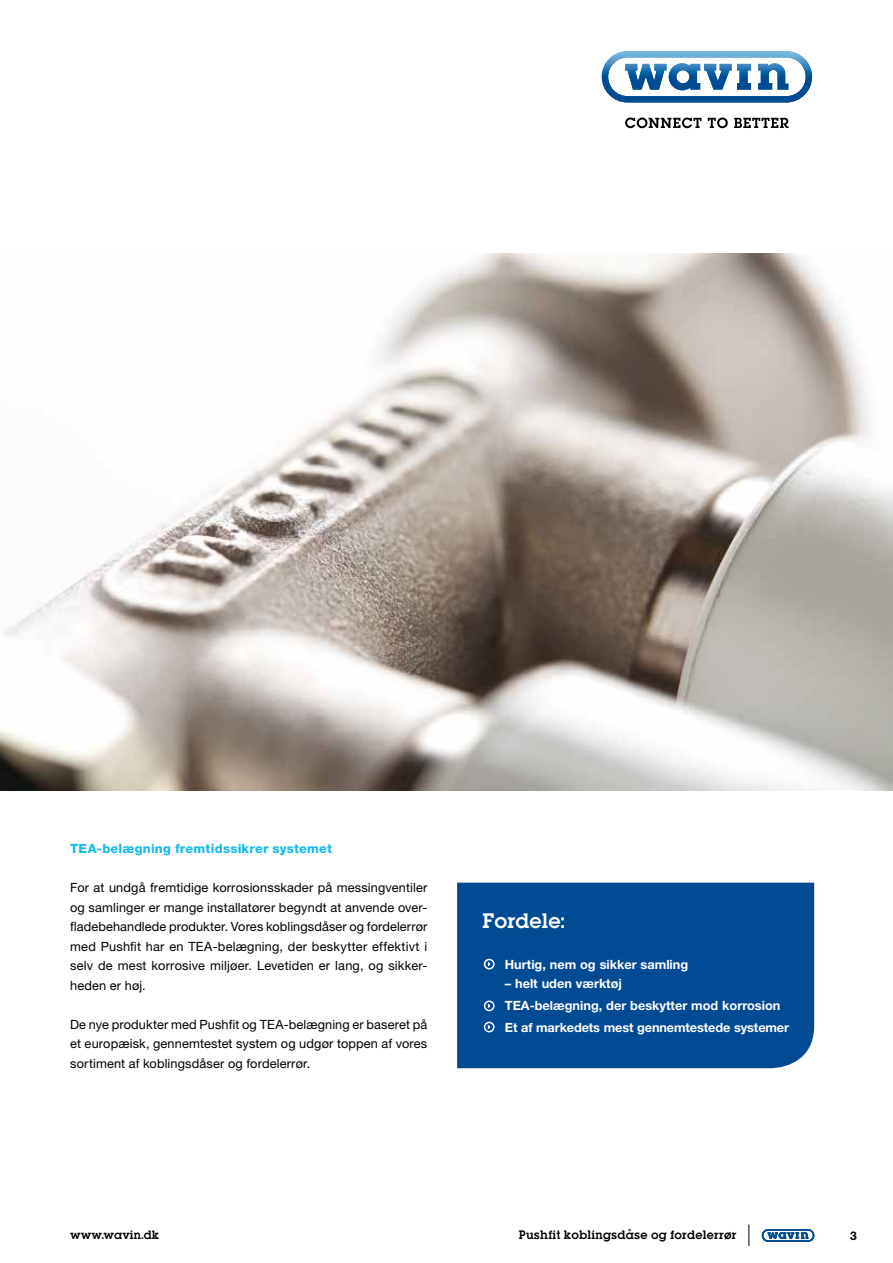
<style>
.page{position:relative;width:893px;height:1263px;background:#fff}
.page>*{position:absolute;margin:0;border:0;box-sizing:border-box;transform-origin:0 0}
.t1{font:18.75px "Lubalin Demi";color:#fff}
.t2{font:12.75px/19.5px "Helvetica Neue";letter-spacing:.015em;color:#000;text-align:justify}
.t3{font:700 12.75px/21.6px "Helvetica Neue";color:#fff}
.t4{font:800 12.75px "Helvetica Neue";letter-spacing:.015em;color:#1bbbea}
.t5{font:700 12px "Helvetica Neue";color:#000}
.t6{font:10.95px "Lubalin Demi";letter-spacing:.02em;color:#000}
.t7{font:10.8px "Lubalin Demi";letter-spacing:.005em;color:#000}
</style>
<div class="page">
<svg style="left:625px;top:118px;width:76px;height:10px"></svg>
<svg style="left:708px;top:118px;width:20px;height:10px"></svg>
<svg style="left:734px;top:118px;width:54px;height:10px"></svg>
<svg style="left:602px;top:51px;width:210px;height:51px"></svg>
<div style="left:457px;top:883px;width:357px;height:185px;background:#004b93"></div>
<svg style="left:748px;top:1225px;width:1px;height:21px"></svg>
<svg style="left:762px;top:1229px;width:52px;height:13px"></svg>
<img style="left:0;top:253px;width:893px;height:538px">
<div style="left:484px;top:959px;width:11px;height:10px;border:2px solid #fff;border-radius:50%"></div>
<svg style="left:486px;top:961px;width:5px;height:6px"></svg>
<div style="left:484px;top:1000px;width:11px;height:11px;border:2px solid #fff;border-radius:50%"></div>
<svg style="left:486px;top:1002px;width:5px;height:7px"></svg>
<div style="left:484px;top:1022px;width:11px;height:10px;border:2px solid #fff;border-radius:50%"></div>
<svg style="left:486px;top:1024px;width:5px;height:6px"></svg>
<p class="t4" style="left:70px;top:841px;width:263px">TEA-belægning fremtidssikrer systemet</p>
<p class="t2" style="left:70px;top:878px;width:359px">For at undgå fremtidige korrosionsskader på messingventiler og samlinger er mange installatører begyndt at anvende over&shy;fladebehandlede produkter. Vores koblingsdåser og fordelerrør med Pushfit har en TEA-belægning, der beskytter effektivt i selv de mest korrosive miljøer. Levetiden er lang, og sikker&shy;heden er høj.</p>
<p class="t2" style="left:70px;top:1014px;width:359px">De nye produkter med Pushfit og TEA-belægning er baseret på et europæisk, gennemtestet system og udgør toppen af vores sortiment af koblingsdåser og fordelerrør.</p>
<h1 class="t1" style="left:482px;top:907px;width:84px">Fordele:</h1>
<p class="t3" style="left:505px;top:953px;width:185px">Hurtig, nem og sikker samling</p>
<p class="t3" style="left:505px;top:973px;width:286px">– helt uden værktøj<br>TEA-belægning, der beskytter mod korrosion<br>Et af markedets mest gennemtestede systemer</p>
<p class="t7" style="left:70px;top:1227px;width:91px">www.wavin.dk</p>
<p class="t6" style="left:519px;top:1227px;width:219px">Pushfit koblingsdåse og fordelerrør</p>
<p class="t5" style="left:850px;top:1228px;width:8px">3</p>
</div>
